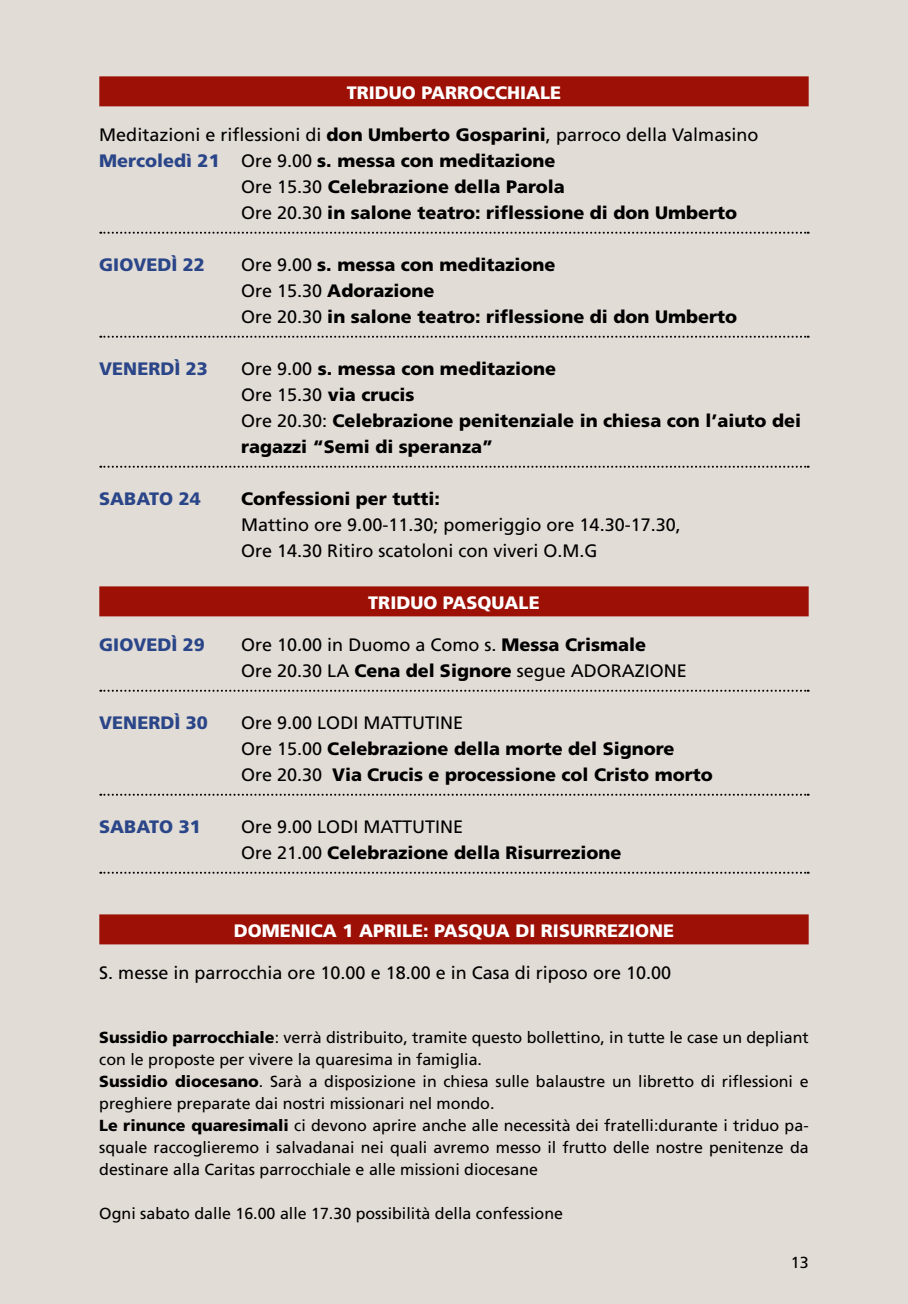
<style>
.page{position:relative;width:908px;height:1304px;background:#fff}
.page>*{position:absolute;margin:0;border:0;box-sizing:border-box;transform-origin:0 0}
.t1{font:900 18px/26px "Frutiger";color:#000}
.t2{font:18px/26px "Frutiger";color:#000}
.t3{font:900 18px "Frutiger";color:#fff}
.t4{font:900 18px "Frutiger";color:#2a4689}
.t5{font:16px/22px "Frutiger";color:#000}
.s1{font-weight:900}
.s2{color:#2a4689}
.s3{font-weight:400}
.s4{font-weight:400;color:#000}
.s5{font-weight:900;color:#2a4689}
</style>
<div class="page">
<div style="left:0;top:0;width:907px;height:1304px;background:#e2dcd6"></div>
<div style="left:99px;top:76px;width:709px;height:30px;background:#9c1006"></div>
<svg style="left:100px;top:232px;width:708px;height:2px"></svg>
<svg style="left:100px;top:336px;width:708px;height:2px"></svg>
<svg style="left:100px;top:466px;width:708px;height:2px"></svg>
<div style="left:99px;top:586px;width:709px;height:30px;background:#9c1006"></div>
<svg style="left:100px;top:690px;width:708px;height:2px"></svg>
<svg style="left:100px;top:794px;width:708px;height:2px"></svg>
<svg style="left:100px;top:872px;width:708px;height:2px"></svg>
<div style="left:99px;top:914px;width:709px;height:30px;background:#9c1006"></div>
<p class="t3" style="left:346px;top:82px;width:216px">TRIDUO PARROCCHIALE</p>
<p class="t2" style="left:99px;top:122px;width:660px">Meditazioni e riflessioni di <span class="s1">don Umberto Gosparini</span>, parroco della Valmasino</p>
<p class="t1" style="left:99px;top:147px;width:457px"><span class="s2">Mercoledì 21</span> <span class="s3">O re 9.00</span> s. messa con meditazione</p>
<p class="t1" style="left:241px;top:173px;width:325px"><span class="s3">Ore 15.30</span> Celebrazione della Parola</p>
<p class="t1" style="left:241px;top:199px;width:497px"><span class="s3">O re 20.30</span> in salone teatro: riflessione di don Umberto</p>
<p class="t4" style="left:99px;top:254px;width:27px">Gioved</p>
<p class="t4" style="left:171px;top:254px;width:62px">ì 22 <span class="s4">O</span></p>
<p class="t1" style="left:241px;top:251px;width:497px;text-indent:14px"><span class="s3">re 9.00</span> s. messa con meditazione<br><span class="s3">O re 15.30</span> Adorazione<br><span class="s3">O re 20.30</span> in salone teatro: riflessione di don Umberto</p>
<p class="t4" style="left:99px;top:358px;width:27px">Venerd</p>
<p class="t1" style="left:241px;top:355px;width:561px;text-indent:-67px"><span class="s2">ì 23</span> <span class="s3">O re 9.00</span> s. messa con meditazione<br><span class="s3">Ore 15.30</span> via crucis<br><span class="s3">O re 20.30:</span> Celebrazione penitenziale in chiesa con l’aiuto dei ragazzi “Semi di speranza”</p>
<p class="t4" style="left:99px;top:488px;width:26px">Saba</p>
<p class="t4" style="left:149px;top:488px;width:53px">to 24</p>
<p class="t1" style="left:241px;top:485px;width:200px">Confessioni per tutti:</p>
<p class="t2" style="left:241px;top:512px;width:441px">Mattino ore 9.00-11.30; pomeriggio ore 14.30-17.30,<br>Ore 14.30 Ritiro scatoloni con viveri O.M .G</p>
<p class="t3" style="left:368px;top:592px;width:173px">TRIDUO PASQUALE</p>
<p class="t4" style="left:99px;top:634px;width:27px">Gioved</p>
<p class="t4" style="left:171px;top:634px;width:62px">ì 29 <span class="s4">O</span></p>
<p class="t2" style="left:241px;top:632px;width:406px;text-indent:14px">re 10.00 in Duomo a Como s. <span class="s1">Messa Crismale<br></span>Ore 20.30 LA <span class="s1">Cena del Signore</span> segue ADORA</p>
<p class="t2" style="left:634px;top:658px;width:21px">ZIONE</p>
<p class="t4" style="left:99px;top:712px;width:27px">Venerd</p>
<p class="t2" style="left:174px;top:710px;width:154px"><span class="s5">ì 30</span> Ore 9.00 LODI</p>
<p class="t1" style="left:241px;top:709px;width:473px;text-indent:122px"><span class="s3">MATTUTINE<br>O re 15.00</span> Celebrazione della morte del Signore<br><span class="s3">O re 20.30</span> Via Crucis e processione col Cristo morto</p>
<p class="t4" style="left:99px;top:816px;width:26px">Saba</p>
<p class="t4" style="left:149px;top:816px;width:83px">to 31 <span class="s4">O</span></p>
<p class="t2" style="left:255px;top:814px;width:73px">re 9.00 LODI</p>
<p class="t1" style="left:241px;top:813px;width:381px;text-indent:122px"><span class="s3">MATTUTINE<br>O re 21.00</span> Celebrazione della Risurrezione</p>
<p class="t3" style="left:234px;top:920px;width:28px">Domenica</p>
<p class="t3" style="left:342px;top:920px;width:28px">1 apri</p>
<p class="t3" style="left:402px;top:920px;width:163px">le: PASQUA di Risurre</p>
<p class="t3" style="left:617px;top:920px;width:23px">zione</p>
<p class="t2" style="left:99px;top:960px;width:573px">S. messe in parrocchia ore 10.00 e 18.00 e in Casa di riposo ore 10.00</p>
<p class="t5" style="left:99px;top:1026px;width:710px"><span class="s1">Sussidio parrocchiale</span>: verrà distribuito, tramite questo bollettino, in tutte le case un depliant con le proposte per vivere la quaresima in famiglia.<br><span class="s1">Sussidio diocesano</span>. Sarà a disposizione in chiesa sulle balaustre un libretto di riflessioni e preghiere preparate dai nostri missionari nel mondo.<br><span class="s1">Le rinunce quaresimali</span> ci devono aprire anche alle necessità dei fratelli:durante i triduo pa&shy;squale raccoglieremo i salvadanai nei quali avremo messo il frutto delle nostre penitenze da destinare alla Caritas parrocchiale e alle missioni diocesane</p>
<p class="t5" style="left:99px;top:1202px;width:465px">Ogni sabato dalle 16.00 alle 17.30 possibilità della confessione</p>
<p class="t5" style="left:790px;top:1251px;width:19px">13</p>
</div>
